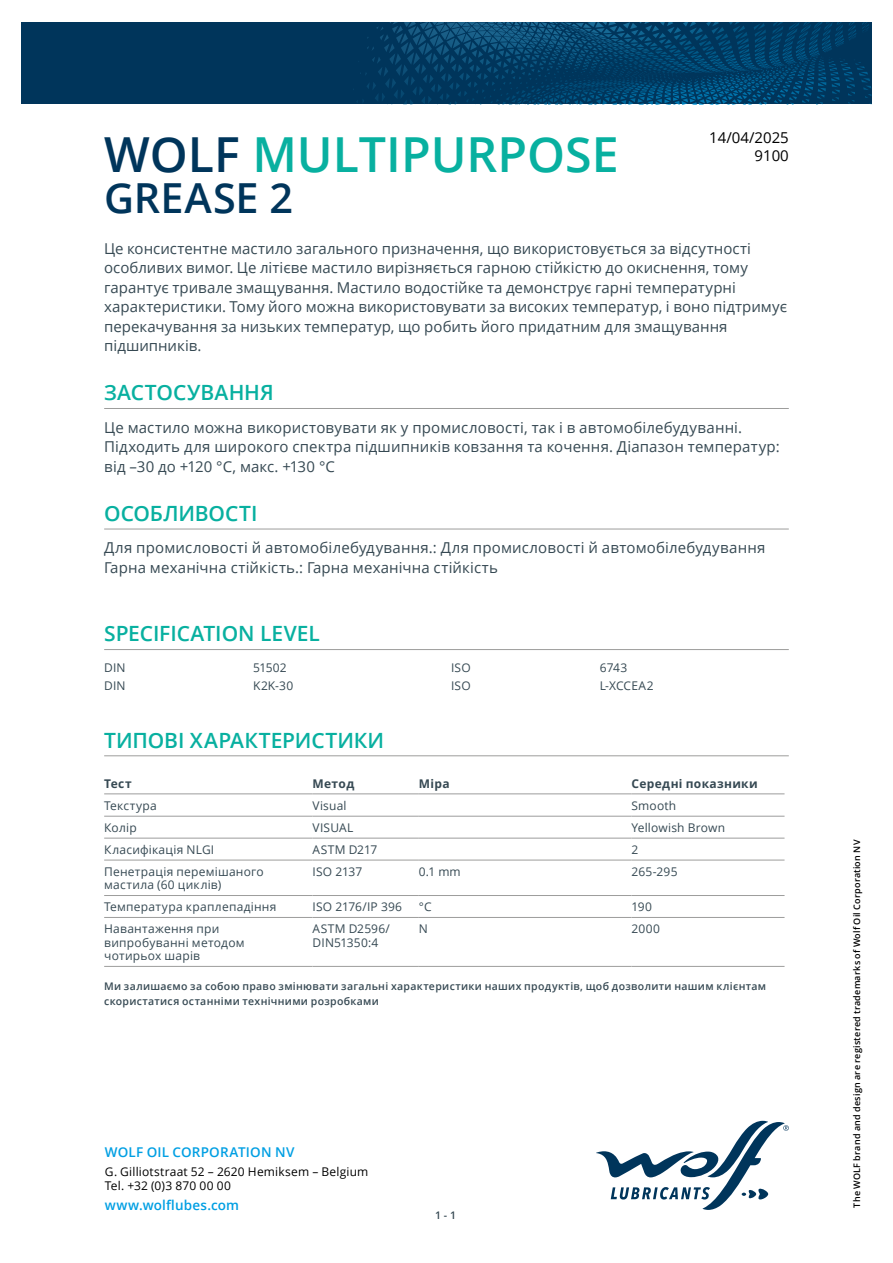
<style>
.page{position:relative;width:893px;height:1263px;background:#fff}
.page>*{position:absolute;margin:0;border:0;box-sizing:border-box;transform-origin:0 0}
.t1{font:600 48.3px "Open Sans";color:#08b0a0}
.t2{font:600 41.4px "Open Sans";color:#00355b}
.t3{font:600 21px "Open Sans";color:#08b0a0}
.t4{font:15px/19.5px "Open Sans";letter-spacing:.01em;color:#364953}
.t5{font:15px/18px "Open Sans";color:#000;text-align:right}
.t6{font:600 13.5px "Open Sans";letter-spacing:.01em;color:#009fe3}
.t7{font:12px/13.5px "Open Sans";letter-spacing:.02em;color:#364953}
.t8{font:12px/14.4px "Open Sans";letter-spacing:.015em;color:#000}
.t9{font:700 12px "Open Sans";letter-spacing:.03em;color:#364953}
.t10{font:600 10.5px/15px "Open Sans";letter-spacing:.03em;color:#364953}
.t11{font:600 9px "Open Sans";letter-spacing:.025em;color:#000}
.s1{color:#00355b}
</style>
<div class="page">
<svg style="left:596px;top:1121px;width:193px;height:89px"></svg>
<svg style="left:21px;top:22px;width:851px;height:82px;background:#013b62"></svg>
<hr style="left:104px;top:408px;width:685px;height:1px;background:#9d9d9c">
<hr style="left:104px;top:529px;width:685px;height:1px;background:#9d9d9c">
<hr style="left:104px;top:649px;width:685px;height:1px;background:#9d9d9c">
<hr style="left:104px;top:755px;width:685px;height:1px;background:#9d9d9c">
<hr style="left:104px;top:793px;width:209px;height:1px;background:#9d9d9c">
<hr style="left:313px;top:793px;width:106px;height:1px;background:#9d9d9c">
<hr style="left:419px;top:793px;width:212px;height:1px;background:#9d9d9c">
<hr style="left:631px;top:793px;width:153px;height:1px;background:#9d9d9c">
<hr style="left:104px;top:816px;width:209px;height:1px;background:#9d9d9c">
<hr style="left:313px;top:816px;width:106px;height:1px;background:#9d9d9c">
<hr style="left:419px;top:816px;width:212px;height:1px;background:#9d9d9c">
<hr style="left:631px;top:816px;width:153px;height:1px;background:#9d9d9c">
<hr style="left:104px;top:838px;width:209px;height:1px;background:#9d9d9c">
<hr style="left:313px;top:838px;width:106px;height:1px;background:#9d9d9c">
<hr style="left:419px;top:838px;width:212px;height:1px;background:#9d9d9c">
<hr style="left:631px;top:838px;width:153px;height:1px;background:#9d9d9c">
<hr style="left:104px;top:860px;width:209px;height:1px;background:#9d9d9c">
<hr style="left:313px;top:860px;width:106px;height:1px;background:#9d9d9c">
<hr style="left:419px;top:860px;width:212px;height:1px;background:#9d9d9c">
<hr style="left:631px;top:860px;width:153px;height:1px;background:#9d9d9c">
<hr style="left:104px;top:895px;width:209px;height:1px;background:#9d9d9c">
<hr style="left:313px;top:895px;width:106px;height:1px;background:#9d9d9c">
<hr style="left:419px;top:895px;width:212px;height:1px;background:#9d9d9c">
<hr style="left:631px;top:895px;width:153px;height:1px;background:#9d9d9c">
<hr style="left:104px;top:917px;width:209px;height:1px;background:#9d9d9c">
<hr style="left:313px;top:917px;width:106px;height:1px;background:#9d9d9c">
<hr style="left:419px;top:917px;width:212px;height:1px;background:#9d9d9c">
<hr style="left:631px;top:917px;width:153px;height:1px;background:#9d9d9c">
<hr style="left:104px;top:966px;width:209px;height:1px;background:#9d9d9c">
<hr style="left:313px;top:966px;width:106px;height:1px;background:#9d9d9c">
<hr style="left:419px;top:966px;width:212px;height:1px;background:#9d9d9c">
<hr style="left:631px;top:966px;width:153px;height:1px;background:#9d9d9c">
<p class="t5" style="left:709px;top:128px;width:81px">14/04/2025<br>9100</p>
<h1 class="t1" style="left:104px;top:122px;width:516px"><span class="s1">WOLF</span> MULTIPURPOSE</h1>
<h2 class="t2" style="left:104px;top:169px;width:190px">GREASE 2</h2>
<p class="t4" style="left:104px;top:238px;width:684px">Це консистентне мастило загального призначення, що використовується за відсутності особливих вимог. Це літієве мастило вирізняється гарною стійкістю до окиснення, тому гарантує тривале змащування. Мастило водостійке та демонструє гарні температурні характеристики. Тому його можна використовувати за високих температур, і воно підтримує перекачування за низьких температур, що робить його придатним для змащування підшипників.</p>
<h3 class="t3" style="left:104px;top:378px;width:171px">ЗАСТОСУВАННЯ</h3>
<p class="t4" style="left:104px;top:417px;width:677px">Це мастило можна використовувати як у промисловості, так і в автомобілебудуванні.<br>Підходить для широкого спектра підшипників ковзання та кочення. Діапазон температур: від –30 до +120 °C, макс. +130 °C</p>
<h3 class="t3" style="left:104px;top:499px;width:155px">ОСОБЛИВОСТІ</h3>
<p class="t4" style="left:104px;top:538px;width:663px">Для промисловості й автомобілебудування.: Для промисловості й автомобілебудування<br>Гарна механічна стійкість.: Гарна механічна стійкість</p>
<h3 class="t3" style="left:104px;top:619px;width:217px">SPECIFICATION LEVEL</h3>
<p class="t7" style="left:104px;top:661px;width:23px">DIN</p>
<p class="t7" style="left:253px;top:661px;width:35px">51502</p>
<p class="t7" style="left:104px;top:678px;width:23px">DIN</p>
<p class="t7" style="left:253px;top:678px;width:42px">K2K-30</p>
<p class="t7" style="left:451px;top:661px;width:21px">ISO</p>
<p class="t7" style="left:600px;top:661px;width:29px">6743</p>
<p class="t7" style="left:451px;top:678px;width:21px">ISO</p>
<p class="t7" style="left:600px;top:678px;width:55px">L-XCCEA2</p>
<h3 class="t3" style="left:104px;top:726px;width:282px">ТИПОВІ ХАРАКТЕРИСТИКИ</h3>
<p class="t9" style="left:104px;top:775px;width:29px">Тест</p>
<p class="t9" style="left:313px;top:775px;width:43px">Метод</p>
<p class="t9" style="left:419px;top:775px;width:32px">Міра</p>
<p class="t9" style="left:631px;top:775px;width:128px">Середні показники</p>
<p class="t7" style="left:104px;top:798px;width:54px">Текстура</p>
<p class="t7" style="left:313px;top:798px;width:36px">Visual</p>
<p class="t7" style="left:631px;top:798px;width:46px">Smooth</p>
<p class="t7" style="left:104px;top:820px;width:34px">Колір</p>
<p class="t7" style="left:313px;top:820px;width:42px">VISUAL</p>
<p class="t7" style="left:631px;top:820px;width:95px">Yellowish Brown</p>
<p class="t7" style="left:104px;top:842px;width:112px">Класифікація NLGI</p>
<p class="t7" style="left:313px;top:842px;width:66px">ASTM D217</p>
<p class="t7" style="left:631px;top:842px;width:8px">2</p>
<p class="t7" style="left:104px;top:864px;width:161px">Пенетрація перемішаного мастила (60 циклів)</p>
<p class="t7" style="left:313px;top:864px;width:51px">ISO 2137</p>
<p class="t7" style="left:419px;top:864px;width:43px">0.1 mm</p>
<p class="t7" style="left:631px;top:864px;width:48px">265-295</p>
<p class="t7" style="left:104px;top:900px;width:174px">Температура краплепадіння</p>
<p class="t7" style="left:313px;top:900px;width:91px">ISO 2176/IP 396</p>
<p class="t7" style="left:419px;top:900px;width:14px">°C</p>
<p class="t7" style="left:631px;top:900px;width:22px">190</p>
<p class="t7" style="left:104px;top:921px;width:142px">Навантаження при випробуванні методом чотирьох шарів</p>
<p class="t7" style="left:313px;top:921px;width:79px">ASTM D2596/<br>DIN51350:4</p>
<p class="t7" style="left:419px;top:921px;width:11px">N</p>
<p class="t7" style="left:631px;top:921px;width:30px">2000</p>
<p class="t10" style="left:104px;top:979px;width:663px">Ми залишаємо за собою право змінювати загальні характеристики наших продуктів, щоб дозволити нашим клієнтам скористатися останніми технічними розробками</p>
<p class="t6" style="left:105px;top:1143px;width:191px">WOLF OIL CORPORATION NV</p>
<p class="t8" style="left:105px;top:1163px;width:265px">G. Gilliotstraat 52 – 2620 Hemiksem – Belgium<br>Tel. +32 (0)3 870 00 00</p>
<p class="t6" style="left:105px;top:1196px;width:136px">www.wolflubes.com</p>
<p class="t10" style="left:435px;top:1207px;width:22px">1 - 1</p>
<p class="t11" style="left:851px;top:1208px;width:369px;rotate:-90deg">The WOLF brand and design are registered trademarks of Wolf Oil Corporation NV</p>
</div>
